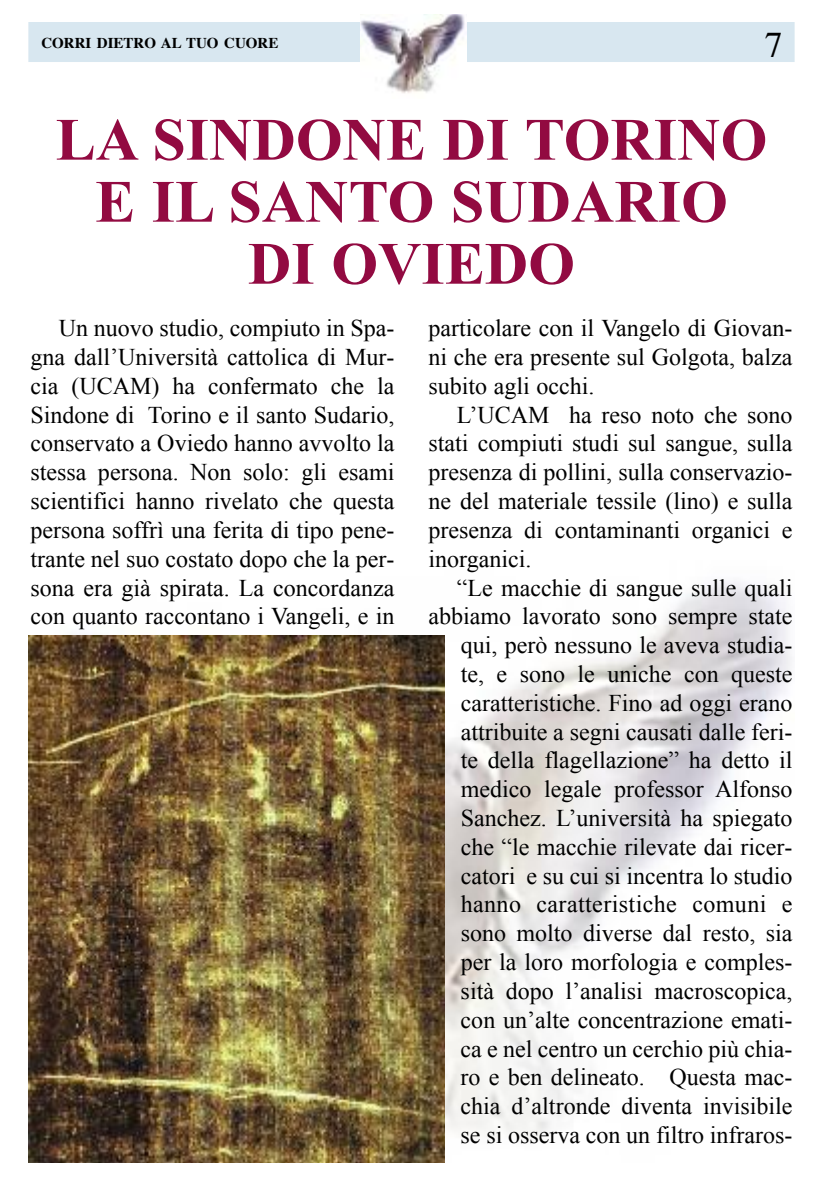
<style>
.page{position:relative;width:823px;height:1191px;background:#fff}
.page>*{position:absolute;margin:0;border:0;box-sizing:border-box;transform-origin:0 0}
.t1{font:700 60px/62px "Times New Roman";color:#920a41;text-align:center}
.t2{font:36px "Times";color:#000}
.t3{font:24px/28.8px "Times New Roman";color:#000;text-align:justify}
.t4{font:700 15px "Times";color:#000}
</style>
<div class="page">
<div style="left:28px;top:22px;width:766px;height:40px;background:#d8e7f0"></div>
<img style="left:360px;top:14px;width:106px;height:80px">
<img style="left:29px;top:581px;width:763px;height:581px">
<img style="left:28px;top:636px;width:416px;height:526px">
<p class="t4" style="left:41px;top:37px;width:238px">CORRI DIETRO AL TUO CUORE</p>
<h2 class="t2" style="left:764px;top:30px;width:19px">7</h2>
<h1 class="t1" style="left:56px;top:108px;width:712px">LA SINDONE DI TORINO<br>E IL SANTO SUDARIO<br>DI OVIEDO</h1>
<p class="t3" style="left:30px;top:314px;width:365px;text-indent:28px">Un nuovo studio, compiuto in Spa&shy;gna dall’Università cattolica di Mur&shy;cia (UCAM) ha confermato che la Sindone di Torino e il santo Sudario, conservato a Oviedo hanno avvolto la stessa persona. Non solo: gli esami scientifici hanno rivelato che questa persona soffrì una ferita di tipo pene&shy;trante nel suo costato dopo che la per&shy;sona era già spirata. La concordanza con quanto raccontano i Vangeli, e in</p>
<p class="t3" style="left:428px;top:314px;width:365px">particolare con il Vangelo di Giovan&shy;ni che era presente sul Golgota, balza subito agli occhi.</p>
<p class="t3" style="left:428px;top:400px;width:365px;text-indent:28px">L’UCAM ha reso noto che sono stati compiuti studi sul sangue, sulla presenza di pollini, sulla conservazio&shy;ne del materiale tessile (lino) e sulla presenza di contaminanti organici e inorganici.</p>
<p class="t3" style="left:428px;top:573px;width:365px;text-align:right">“Le macchie di sangue sulle quali abbiamo lavorato sono sempre state qui, però nessuno le aveva studia-<br>te, e sono le uniche con queste caratteristiche. Fino ad oggi erano attribuite a segni causati dalle feri-<br>te della flagellazione” ha detto il medico legale professor Alfonso Sanchez. L’università ha spiegato che “le macchie rilevate dai ricer&shy;catori e su cui si incentra lo studio hanno caratteristiche comuni e sono molto diverse dal resto, sia per la loro morfologia e comples&shy;sità dopo l’analisi macroscopica, con un’alte concentrazione emati-<br>ca e nel centro un cerchio più chia-<br>ro e ben delineato. Questa mac&shy;chia d’altronde diventa invisibile<br>se si osserva con un filtro infraros-</p>
</div>
